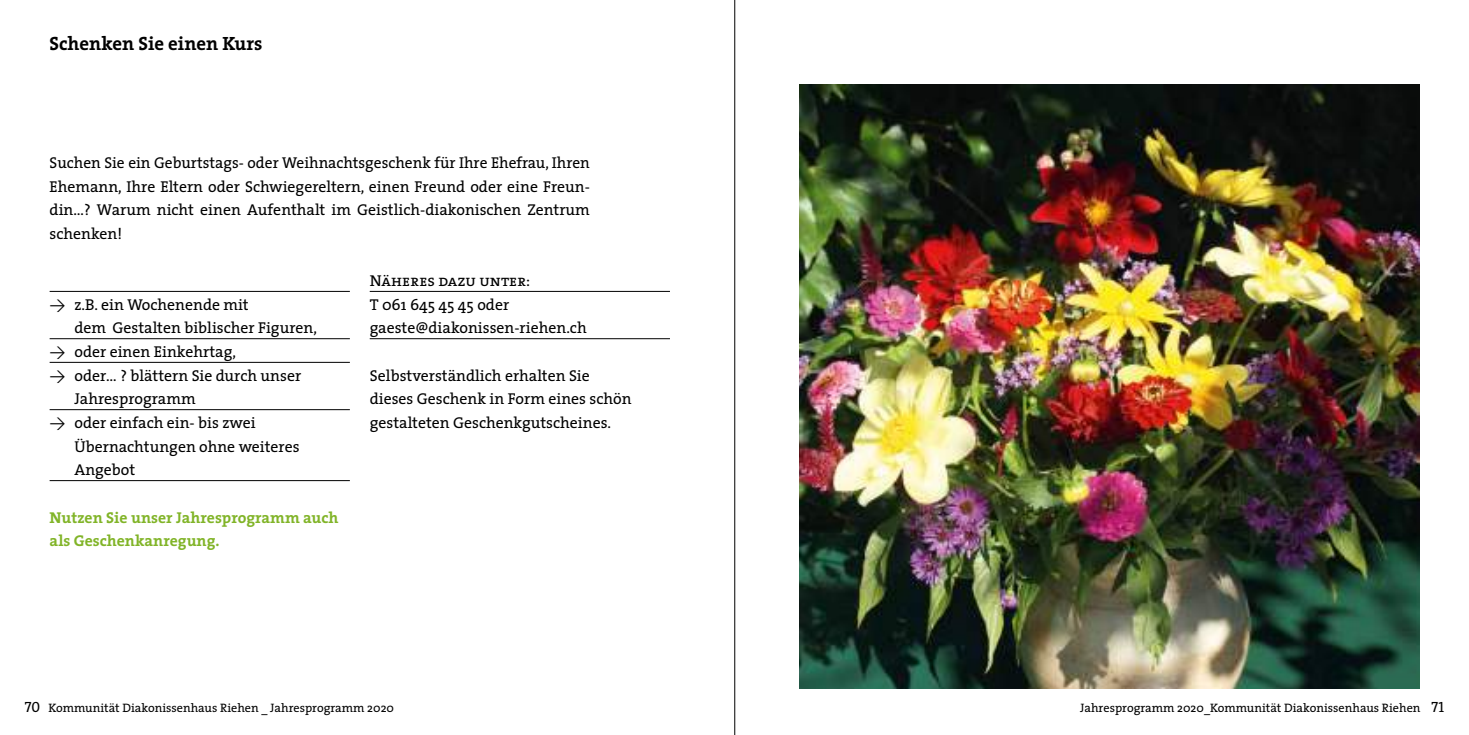
<style>
.page{position:relative;width:1469px;height:735px;background:#fff}
.page>*{position:absolute;margin:0;border:0;box-sizing:border-box;transform-origin:0 0}
.t1{font:700 19.25px "The Serif";color:#000}
.t2{font:15.75px/23.6px "The Serif";color:#000}
.t3{font:700 15.75px/23.6px "The Serif";color:#81b428}
.t4{font:15.75px "The Serif Caps";color:#000}
.t5{font:12.25px "The Serif";color:#000}
.s1{font-family:"DIN Pro"}
.s2{font-family:"The Serif Caps";font-size:14.88px}
</style>
<div class="page">
<hr style="left:734px;top:0;width:1px;height:734px;background:#000">
<hr style="left:50px;top:291px;width:300px;height:1px;background:#000">
<hr style="left:50px;top:338px;width:300px;height:1px;background:#000">
<hr style="left:50px;top:362px;width:300px;height:1px;background:#000">
<hr style="left:50px;top:409px;width:300px;height:1px;background:#000">
<hr style="left:50px;top:480px;width:300px;height:1px;background:#000">
<hr style="left:370px;top:291px;width:300px;height:1px;background:#000">
<hr style="left:370px;top:338px;width:300px;height:1px;background:#000">
<img style="left:799px;top:84px;width:620px;height:603px">
<p class="t1" style="left:50px;top:27px;width:214px">Schenken Sie einen Kurs</p>
<p class="t2" style="left:50px;top:150px;width:542px;text-align:justify">Suchen Sie ein Geburtstags- oder Weihnachtsgeschenk für Ihre Ehefrau, Ihren Ehemann, Ihre Eltern oder Schwiegereltern, einen Freund oder eine Freun&shy;din…? Warum nicht einen Aufenthalt im Geistlich-diakonischen Zentrum schenken!</p>
<p class="t2" style="left:74px;top:292px;width:244px;text-indent:-25px"><span class="s1">→</span> z.B. ein Wochenende mit<br>dem Gestalten biblischer Figuren,</p>
<p class="t2" style="left:50px;top:339px;width:188px"><span class="s1">→</span> oder einen Einkehrtag,</p>
<p class="t2" style="left:74px;top:363px;width:228px;text-indent:-25px"><span class="s1">→</span> oder… ? blättern Sie durch unser<br>Jahresprogramm</p>
<p class="t2" style="left:74px;top:410px;width:227px;text-indent:-25px"><span class="s1">→</span> oder einfach ein- bis zwei<br>Übernachtungen ohne weiteres<br>Angebot</p>
<p class="t3" style="left:50px;top:505px;width:290px">Nutzen Sie unser Jahresprogramm auch als Geschenkanregung.</p>
<p class="t4" style="left:370px;top:267px;width:162px">Näheres dazu unter:</p>
<p class="t2" style="left:370px;top:292px;width:218px">T 061 645 45 45 oder gaeste@diakonissen-riehen.ch</p>
<p class="t2" style="left:370px;top:363px;width:263px">Selbstverständlich erhalten Sie dieses Geschenk in Form eines schön gestalteten Geschenkgutscheines.</p>
<p class="t5" style="left:25px;top:697px;width:371px"><span class="s2">70</span> Kommunität Diakonissenhaus Riehen _ Jahresprogramm 2020</p>
<p class="t5" style="left:1080px;top:697px;width:365px">Jahresprogramm 2020_Kommunität Diakonissenhaus Riehen <span class="s2">71</span></p>
</div>
